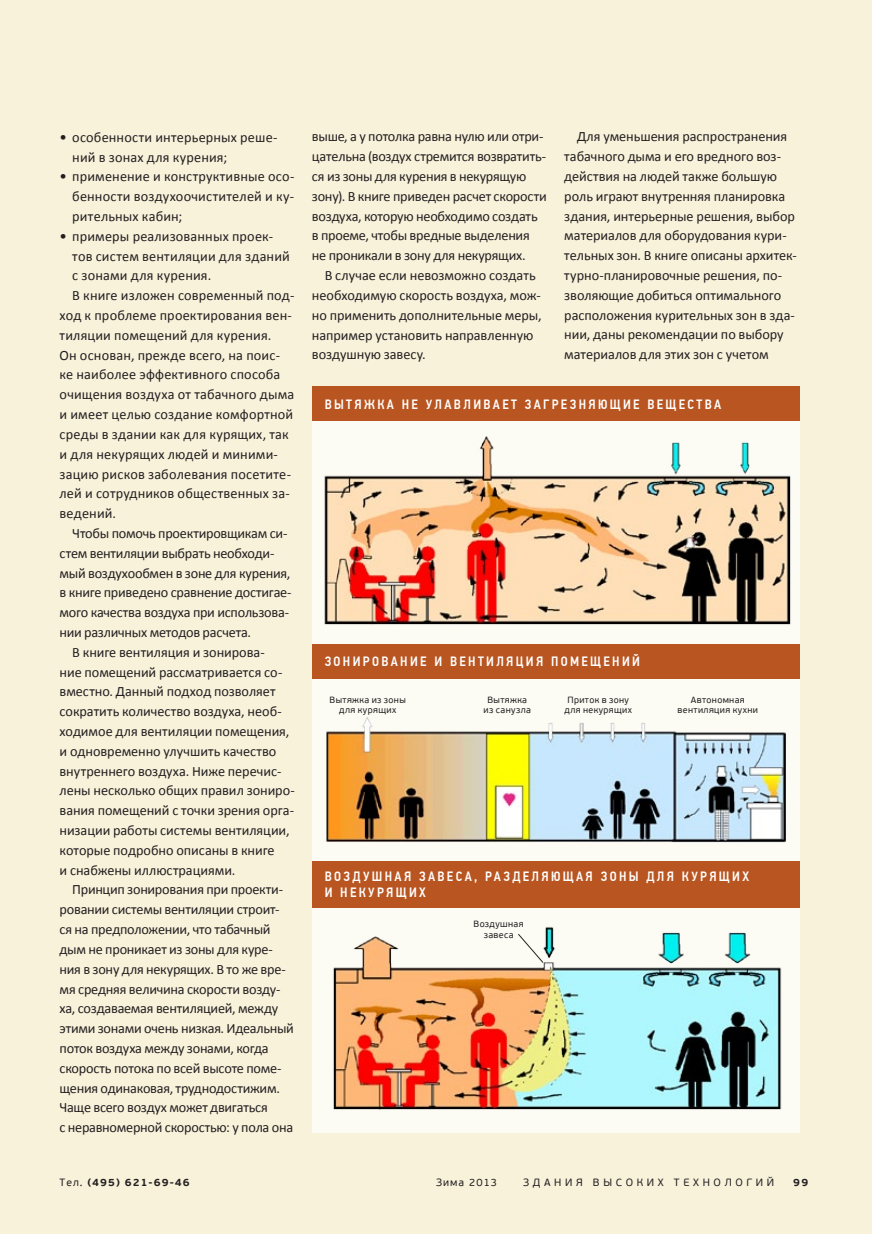
<style>
.page{position:relative;width:872px;height:1234px;background:#fff}
.page>*{position:absolute;margin:0;border:0;box-sizing:border-box;transform-origin:0 0}
.t1{font:14.25px/19.8px "Calibri";letter-spacing:-.005em;color:#231f20}
.t2{font:14.25px "Calibri";letter-spacing:.015em;color:#231f20}
.t3{font:500 13.5px "PF Din Text Cond Pro";letter-spacing:.175em;color:#fff}
.t4{font:10.5px "PF Beau Sans Pro";letter-spacing:.35em;color:#231f20}
.t5{font:700 10.5px "PF Beau Sans Pro";letter-spacing:.1em;color:#231f20}
.t6{font:10.5px "PF Beau Sans Pro";letter-spacing:.1em;color:#231f20}
.t7{font:9px/10.5px "PF Beau Sans Pro";letter-spacing:.04em;color:#231f20;text-align:center}
.s1{font-size:15px}
.s2{font-weight:400}
</style>
<div class="page">
<div style="left:0;top:0;width:872px;height:1233px;background:#f8f2db"></div>
<img style="left:312px;top:421px;width:487px;height:223px">
<img style="left:313px;top:678px;width:485px;height:182px">
<img style="left:312px;top:907px;width:487px;height:225px">
<div style="left:312px;top:644px;width:487px;height:34px;background:#b95521"></div>
<div style="left:312px;top:860px;width:487px;height:47px;background:#b95521"></div>
<div style="left:312px;top:387px;width:487px;height:34px;background:#b95521"></div>
<svg style="left:518px;top:933px;width:25px;height:29px"></svg>
<p class="t1" style="left:72px;top:126px;width:207px;text-indent:-13px"><span class="s1">•</span> особенности интерьерных реше&shy;ний в зонах для курения;</p>
<p class="t1" style="left:72px;top:166px;width:223px;text-align:justify;text-indent:-13px"><span class="s1">•</span> применение и конструктивные осо&shy;бенности воздухоочистителей и ку&shy;рительных кабин;</p>
<p class="t1" style="left:60px;top:225px;width:215px"><span class="s1">•</span> примеры реализованных проек-</p>
<p class="t2" style="left:72px;top:247px;width:219px">тов систем вентиляции для зданий</p>
<p class="t1" style="left:72px;top:265px;width:140px">с зонами для курения.</p>
<p class="t1" style="left:72px;top:285px;width:224px">В книге изложен современный под-</p>
<p class="t1" style="left:60px;top:305px;width:234px">ход к проблеме проектирования вен-</p>
<p class="t1" style="left:60px;top:324px;width:213px">тиляции помещений для курения.</p>
<p class="t1" style="left:60px;top:344px;width:222px">Он основан, прежде всего, на поис-</p>
<p class="t1" style="left:60px;top:364px;width:222px">ке наиболее эффективного способа</p>
<p class="t1" style="left:60px;top:384px;width:236px">очищения воздуха от табачного дыма</p>
<p class="t1" style="left:60px;top:403px;width:235px">и имеет целью создание комфортной</p>
<p class="t2" style="left:60px;top:425px;width:231px">среды в здании как для курящих, так</p>
<p class="t1" style="left:60px;top:443px;width:220px">и для некурящих людей и миними-</p>
<p class="t1" style="left:60px;top:463px;width:233px">зацию рисков заболевания посетите-</p>
<p class="t1" style="left:60px;top:483px;width:232px">лей и сотрудников общественных за-</p>
<p class="t1" style="left:60px;top:502px;width:58px">ведений.</p>
<p class="t1" style="left:72px;top:522px;width:217px">Чтобы помочь проектировщикам си-</p>
<p class="t1" style="left:60px;top:542px;width:216px">стем вентиляции выбрать необходи-</p>
<p class="t1" style="left:60px;top:562px;width:232px">мый воздухообмен в зоне для курения,</p>
<p class="t1" style="left:60px;top:582px;width:234px">в книге приведено сравнение достигае-</p>
<p class="t1" style="left:60px;top:601px;width:231px">мого качества воздуха при использова-</p>
<p class="t1" style="left:60px;top:621px;width:193px">нии различных методов расчета.</p>
<p class="t1" style="left:72px;top:641px;width:194px">В книге вентиляция и зонирова-</p>
<p class="t1" style="left:60px;top:661px;width:224px">ние помещений рассматривается со-</p>
<p class="t1" style="left:60px;top:681px;width:218px">вместно. Данный подход позволяет</p>
<p class="t1" style="left:60px;top:700px;width:224px">сократить количество воздуха, необ-</p>
<p class="t1" style="left:60px;top:720px;width:231px">ходимое для вентиляции помещения,</p>
<p class="t1" style="left:60px;top:740px;width:218px">и одновременно улучшить качество</p>
<p class="t1" style="left:60px;top:760px;width:223px">внутреннего воздуха. Ниже перечис-</p>
<p class="t1" style="left:60px;top:780px;width:237px">лены несколько общих правил зониро-</p>
<p class="t1" style="left:60px;top:799px;width:236px">вания помещений с точки зрения орга-</p>
<p class="t1" style="left:60px;top:819px;width:232px">низации работы системы вентиляции,</p>
<p class="t1" style="left:60px;top:839px;width:217px">которые подробно описаны в книге</p>
<p class="t1" style="left:60px;top:859px;width:177px">и снабжены иллюстрациями.</p>
<p class="t1" style="left:72px;top:879px;width:212px">Принцип зонирования при проекти-</p>
<p class="t1" style="left:60px;top:898px;width:221px">ровании системы вентиляции строит-</p>
<p class="t1" style="left:60px;top:918px;width:212px">ся на предположении, что табачный</p>
<p class="t1" style="left:60px;top:938px;width:215px">дым не проникает из зоны для куре-</p>
<p class="t1" style="left:60px;top:958px;width:228px">ния в зону для некурящих. В то же вре-</p>
<p class="t1" style="left:60px;top:977px;width:222px">мя средняя величина скорости возду-</p>
<p class="t1" style="left:60px;top:997px;width:220px">ха, создаваемая вентиляцией, между</p>
<p class="t1" style="left:60px;top:1017px;width:236px">этими зонами очень низкая. Идеальный</p>
<p class="t1" style="left:60px;top:1037px;width:211px">поток воздуха между зонами, когда</p>
<p class="t1" style="left:60px;top:1057px;width:223px">скорость потока по всей высоте поме-</p>
<p class="t1" style="left:60px;top:1076px;width:222px">щения одинаковая, труднодостижим.</p>
<p class="t1" style="left:60px;top:1096px;width:210px">Чаще всего воздух может двигаться</p>
<p class="t1" style="left:60px;top:1116px;width:235px">с неравномерной скоростью: у пола она</p>
<p class="t5" style="left:60px;top:1175px;width:132px"><span class="s2">Тел.</span> (495) 621-69-46</p>
<p class="t1" style="left:312px;top:126px;width:236px">выше, а у потолка равна нулю или отри&shy;цательна (воздух стремится возвратить&shy;ся из зоны для курения в некурящую зону). В книге приведен расчет скорости воздуха, которую необходимо создать в проеме, чтобы вредные выделения не проникали в зону для некурящих.</p>
<p class="t1" style="left:312px;top:265px;width:231px;text-indent:13px">В случае если невозможно создать необходимую скорость воздуха, мож&shy;но применить дополнительные меры, например установить направленную воздушную завесу.</p>
<p class="t1" style="left:564px;top:126px;width:234px;text-indent:13px">Для уменьшения распространения табачного дыма и его вредного воз&shy;действия на людей также большую роль играют внутренняя планировка здания, интерьерные решения, выбор материалов для оборудования кури&shy;тельных зон. В книге описаны архитек&shy;турно-планировочные решения, по&shy;зволяющие добиться оптимального расположения курительных зон в зда&shy;нии, даны рекомендации по выбору материалов для этих зон с учетом</p>
<p class="t3" style="left:325px;top:396px;width:372px">вытя жка не ул авл ивает загрезняю щие веществ</p>
<p class="t3" style="left:714px;top:396px;width:9px">а</p>
<p class="t3" style="left:325px;top:653px;width:317px">Зонирование и вентиля ция п ом ещений</p>
<p class="t7" style="left:330px;top:694px;width:78px">Вытяжка из зоны для курящих</p>
<p class="t7" style="left:483px;top:694px;width:49px">Вытяжка из санузла</p>
<p class="t7" style="left:564px;top:694px;width:69px">Приток в зону для некурящих</p>
<p class="t7" style="left:677px;top:694px;width:82px">Автономная вентиляция кухни</p>
<p class="t3" style="left:325px;top:868px;width:218px">Воздуш ная завеса, разделяю</p>
<p class="t3" style="left:563px;top:868px;width:187px">щая зоны для ку рящих</p>
<p class="t3" style="left:325px;top:884px;width:102px">и неку рящих</p>
<p class="t7" style="left:473px;top:919px;width:52px">Воздушная завеса</p>
<p class="t6" style="left:436px;top:1175px;width:63px">Зима 2013</p>
<p class="t4" style="left:523px;top:1175px;width:253px">ЗДАНИЯ ВЫСОКИХ ТЕХНОЛОГИЙ</p>
<p class="t5" style="left:793px;top:1175px;width:17px">99</p>
</div>
